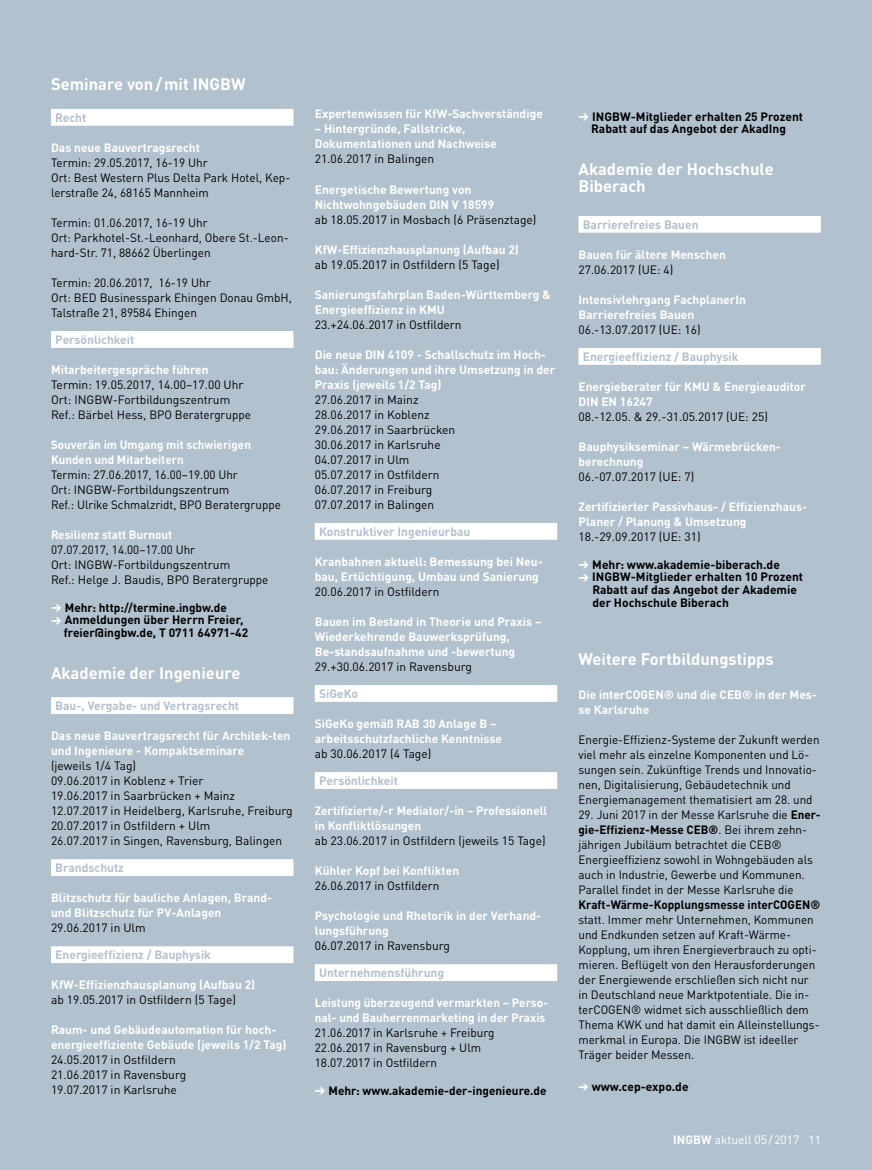
<style>
.page{position:relative;width:872px;height:1170px;background:#fff}
.page>*{position:absolute;margin:0;border:0;box-sizing:border-box;transform-origin:0 0}
.t1{font:700 16.5px/16.5px "DINOT";color:#fff}
.t2{font:12px/15px "DINOT";color:#000}
.t3{font:700 12px/15px "DINOT";color:#fff}
.t4{font:700 12px/12.6px "DINOT";color:#000}
.t5{font:700 12px "DINOT";color:#b2c1ce}
.t6{font:12px "DINOT";color:#fff}
.s1{color:#fff}
.s2{font-weight:700}
</style>
<div class="page">
<div style="left:0;top:0;width:872px;height:1169px;background:#b2c1ce"></div>
<div style="left:51px;top:109px;width:242px;height:17px;background:#fff"></div>
<div style="left:51px;top:331px;width:242px;height:17px;background:#fff"></div>
<div style="left:51px;top:697px;width:242px;height:17px;background:#fff"></div>
<div style="left:51px;top:859px;width:242px;height:17px;background:#fff"></div>
<div style="left:51px;top:946px;width:242px;height:17px;background:#fff"></div>
<div style="left:315px;top:523px;width:242px;height:16px;background:#fff"></div>
<div style="left:315px;top:685px;width:242px;height:16px;background:#fff"></div>
<div style="left:315px;top:772px;width:242px;height:16px;background:#fff"></div>
<div style="left:315px;top:964px;width:242px;height:16px;background:#fff"></div>
<div style="left:578px;top:216px;width:243px;height:17px;background:#fff"></div>
<div style="left:578px;top:348px;width:243px;height:17px;background:#fff"></div>
<h1 class="t1" style="left:51px;top:76px;width:196px">Seminare von/mit INGBW</h1>
<p class="t5" style="left:55px;top:109px;width:32px">Recht</p>
<p class="t3" style="left:51px;top:139px;width:150px">Das neue Bauvertragsrecht</p>
<p class="t2" style="left:51px;top:155px;width:241px">Termin: 29.05.2017, 16-19 Uhr<br>Ort: Best Western Plus Delta Park Hotel, Kep&shy;lerstraße 24, 68165 Mannheim</p>
<p class="t2" style="left:51px;top:215px;width:239px">Termin: 01.06.2017, 16-19 Uhr<br>Ort: Parkhotel-St.-Leonhard, Obere St.-Leon&shy;hard-Str. 71, 88662 Überlingen</p>
<p class="t2" style="left:51px;top:275px;width:242px">Termin: 20.06.2017, 16-19 Uhr<br>Ort: BED Businesspark Ehingen Donau GmbH,<br>Talstraße 21, 89584 Ehingen</p>
<p class="t5" style="left:55px;top:331px;width:80px">Persönlichkeit</p>
<p class="t3" style="left:51px;top:361px;width:159px">Mitarbeitergespräche führen</p>
<p class="t2" style="left:51px;top:377px;width:201px">Termin: 19.05.2017, 14.00–17.00 Uhr<br>Ort: INGBW-Fortbildungszentrum<br>Ref.: Bärbel Hess, BPO Beratergruppe</p>
<p class="t3" style="left:51px;top:436px;width:201px">Souverän im Umgang mit schwierigen<br>Kunden und Mitarbeitern</p>
<p class="t2" style="left:51px;top:467px;width:231px">Termin: 27.06.2017, 16.00–19.00 Uhr<br>Ort: INGBW-Fortbildungszentrum<br>Ref.: Ulrike Schmalzridt, BPO Beratergruppe</p>
<p class="t3" style="left:51px;top:526px;width:123px">Resilienz statt Burnout</p>
<p class="t2" style="left:51px;top:542px;width:219px">07.07.2017, 14.00–17.00 Uhr<br>Ort: INGBW-Fortbildungszentrum<br>Ref.: Helge J. Baudis, BPO Beratergruppe</p>
<p class="t4" style="left:51px;top:600px;width:177px"><span class="s1">➔</span> Mehr: http://termine.ingbw.de</p>
<p class="t4" style="left:64px;top:613px;width:186px;text-indent:-13px"><span class="s1">➔</span> Anmeldungen über Herrn Freier, freier@ingbw.de, T 0711 64971-42</p>
<h1 class="t1" style="left:51px;top:664px;width:191px">Akademie der Ingenieure</h1>
<p class="t5" style="left:55px;top:697px;width:185px">Bau-, Vergabe- und Vertragsrecht</p>
<p class="t3" style="left:51px;top:727px;width:241px">Das neue Bauvertragsrecht für Architek-ten und Ingenieure - Kompaktseminare</p>
<p class="t2" style="left:51px;top:757px;width:243px">(jeweils 1/4 Tag)<br>09.06.2017 in Koblenz + Trier<br>19.06.2017 in Saarbrücken + Mainz 12.07.2017 in Heidelberg, Karlsruhe, Freiburg 20.07.2017 in Ostfildern + Ulm<br>26.07.2017 in Singen, Ravensburg, Balingen</p>
<p class="t5" style="left:55px;top:859px;width:70px">Brandschutz</p>
<p class="t3" style="left:51px;top:889px;width:223px">Blitzschutz für bauliche Anlagen, Brand&shy;und Blitzschutz für PV-Anlagen</p>
<p class="t2" style="left:51px;top:919px;width:96px">29.06.2017 in Ulm</p>
<p class="t5" style="left:55px;top:946px;width:157px">Energieeffizienz / Bauphysik</p>
<p class="t3" style="left:51px;top:976px;width:206px">KfW-Effizienzhausplanung (Aufbau 2)</p>
<p class="t2" style="left:51px;top:991px;width:186px">ab 19.05.2017 in Ostfildern (5 Tage)</p>
<p class="t3" style="left:51px;top:1021px;width:237px">Raum- und Gebäudeautomation für hoch&shy;energieeffiziente Gebäude (jeweils 1/2 Tag)</p>
<p class="t2" style="left:51px;top:1051px;width:137px">24.05.2017 in Ostfildern<br>21.06.2017 in Ravensburg<br>19.07.2017 in Karlsruhe</p>
<p class="t3" style="left:315px;top:106px;width:230px">Expertenwissen für KfW-Sachverständige</p>
<p class="t3" style="left:315px;top:121px;width:184px">– Hintergründe, Fallstricke,<br>Dokumentationen und Nachweise</p>
<p class="t2" style="left:315px;top:151px;width:121px">21.06.2017 in Balingen</p>
<p class="t3" style="left:315px;top:181px;width:181px">Energetische Bewertung von<br>Nichtwohngebäuden DIN V 18599</p>
<p class="t2" style="left:315px;top:211px;width:223px">ab 18.05.2017 in Mosbach (6 Präsenztage)</p>
<p class="t3" style="left:315px;top:241px;width:206px">KfW-Effizienzhausplanung (Aufbau 2)</p>
<p class="t2" style="left:315px;top:256px;width:186px">ab 19.05.2017 in Ostfildern (5 Tage)</p>
<p class="t3" style="left:315px;top:286px;width:238px">Sanierungsfahrplan Baden-Württemberg &amp;<br>Energieeffizienz in KMU</p>
<p class="t2" style="left:315px;top:316px;width:148px">23.+24.06.2017 in Ostfildern</p>
<p class="t3" style="left:315px;top:346px;width:242px">Die neue DIN 4109 - Schallschutz im Hoch&shy;bau: Änderungen und ihre Umsetzung in der<br>Praxis (jeweils 1/2 Tag)</p>
<p class="t2" style="left:315px;top:391px;width:142px">27.06.2017 in Mainz<br>28.06.2017 in Koblenz<br>29.06.2017 in Saarbrücken<br>30.06.2017 in Karlsruhe<br>04.07.2017 in Ulm<br>05.07.2017 in Ostfildern<br>06.07.2017 in Freiburg<br>07.07.2017 in Balingen</p>
<p class="t5" style="left:319px;top:523px;width:153px">Konstruktiver Ingenieurbau</p>
<p class="t3" style="left:315px;top:553px;width:229px">Kranbahnen aktuell: Bemessung bei Neu&shy;bau, Ertüchtigung, Umbau und Sanierung</p>
<p class="t2" style="left:315px;top:583px;width:126px">20.06.2017 in Ostfildern</p>
<p class="t3" style="left:315px;top:613px;width:228px">Bauen im Bestand in Theorie und Praxis –<br>Wiederkehrende Bauwerksprüfung,<br>Be-standsaufnahme und -bewertung</p>
<p class="t2" style="left:315px;top:658px;width:159px">29.+30.06.2017 in Ravensburg</p>
<p class="t5" style="left:319px;top:685px;width:41px">SiGeKo</p>
<p class="t3" style="left:315px;top:715px;width:189px">SiGeKo gemäß RAB 30 Anlage B – arbeitsschutzfachliche Kenntnisse</p>
<p class="t2" style="left:315px;top:745px;width:118px">ab 30.06.2017 (4 Tage)</p>
<p class="t5" style="left:319px;top:772px;width:80px">Persönlichkeit</p>
<p class="t3" style="left:315px;top:802px;width:234px">Zertifizierte/-r Mediator/-in – Professionell in Konfliktlösungen</p>
<p class="t2" style="left:315px;top:832px;width:232px">ab 23.06.2017 in Ostfildern (jeweils 15 Tage)</p>
<p class="t3" style="left:315px;top:862px;width:146px">Kühler Kopf bei Konflikten</p>
<p class="t2" style="left:315px;top:877px;width:126px">26.06.2017 in Ostfildern</p>
<p class="t3" style="left:315px;top:907px;width:228px">Psychologie und Rhetorik in der Verhand&shy;lungsführung</p>
<p class="t2" style="left:315px;top:937px;width:137px">06.07.2017 in Ravensburg</p>
<p class="t5" style="left:319px;top:964px;width:127px">Unternehmensführung</p>
<p class="t3" style="left:315px;top:994px;width:235px">Leistung überzeugend vermarkten – Perso&shy;nal- und Bauherrenmarketing in der Praxis</p>
<p class="t2" style="left:315px;top:1024px;width:181px">21.06.2017 in Karlsruhe + Freiburg<br>22.06.2017 in Ravensburg + Ulm<br>18.07.2017 in Ostfildern</p>
<p class="t4" style="left:315px;top:1083px;width:233px"><span class="s1">➔</span> Mehr: www.akademie-der-ingenieure.de</p>
<p class="t4" style="left:578px;top:110px;width:226px;text-align:center"><span class="s1">➔</span> INGBW-Mitglieder erhalten 25 Prozent<br>Rabatt auf das Angebot der AkadIng</p>
<h1 class="t1" style="left:578px;top:160px;width:197px">Akademie der Hochschule<br>Biberach</h1>
<p class="t5" style="left:583px;top:216px;width:117px">Barrierefreies Bauen</p>
<p class="t3" style="left:578px;top:246px;width:149px">Bauen für ältere Menschen</p>
<p class="t2" style="left:578px;top:262px;width:96px">27.06.2017 (UE: 4)</p>
<p class="t3" style="left:578px;top:291px;width:169px">Intensivlehrgang FachplanerIn<br>Barrierefreies Bauen</p>
<p class="t2" style="left:578px;top:322px;width:124px">06.-13.07.2017 (UE: 16)</p>
<p class="t5" style="left:583px;top:348px;width:157px">Energieeffizienz / Bauphysik</p>
<p class="t3" style="left:578px;top:378px;width:229px">Energieberater für KMU &amp; Energieauditor<br>DIN EN 16247</p>
<p class="t2" style="left:578px;top:409px;width:191px">08.-12.05. &amp; 29.-31.05.2017 (UE: 25)</p>
<p class="t3" style="left:578px;top:438px;width:204px">Bauphysikseminar – Wärmebrücken&shy;berechnung</p>
<p class="t2" style="left:578px;top:469px;width:117px">06.-07.07.2017 (UE: 7)</p>
<p class="t3" style="left:578px;top:498px;width:230px">Zertifizierter Passivhaus- / Effizienzhaus-<br>Planer / Planung &amp; Umsetzung</p>
<p class="t2" style="left:578px;top:529px;width:124px">18.-29.09.2017 (UE: 31)</p>
<p class="t4" style="left:578px;top:557px;width:203px"><span class="s1">➔</span> Mehr: www.akademie-biberach.de</p>
<p class="t4" style="left:592px;top:570px;width:212px;text-indent:-14px"><span class="s1">➔</span> INGBW-Mitglieder erhalten 10 Prozent<br>Rabatt auf das Angebot der Akademie der Hochschule Biberach</p>
<h1 class="t1" style="left:578px;top:649px;width:197px">Weitere Fortbildungstipps</h1>
<p class="t3" style="left:578px;top:686px;width:240px">Die interCOGEN® und die CEB® in der Mes&shy;se Karlsruhe</p>
<p class="t2" style="left:578px;top:731px;width:243px">Energie-Effizienz-Systeme der Zukunft werden viel mehr als einzelne Komponenten und Lö&shy;sungen sein. Zukünftige Trends und Innovatio&shy;nen, Digitalisierung, Gebäudetechnik und Energiemanagement thematisiert am 28. und</p>
<p class="t2" style="left:578px;top:806px;width:244px">29. Juni 2017 in der Messe Karlsruhe die <span class="s2">Ener&shy;gie-Effizienz-Messe CEB®</span>. Bei ihrem zehn&shy;jährigen Jubiläum betrachtet die CEB® Energieeffizienz sowohl in Wohngebäuden als auch in Industrie, Gewerbe und Kommunen.<br>Parallel findet in der Messe Karlsruhe die</p>
<p class="t4" style="left:578px;top:897px;width:243px">Kraft-Wärme-Kopplungsmesse interCOGEN®</p>
<p class="t2" style="left:578px;top:911px;width:243px">statt. Immer mehr Unternehmen, Kommunen und Endkunden setzen auf Kraft-Wärme-Kopplung, um ihren Energieverbrauch zu opti&shy;mieren. Beflügelt von den Herausforderungen der Energiewende erschließen sich nicht nur in Deutschland neue Marktpotentiale. Die in&shy;terCOGEN® widmet sich ausschließlich dem Thema KWK und hat damit ein Alleinstellungs&shy;merkmal in Europa. Die INGBW ist ideeller Träger beider Messen.</p>
<p class="t4" style="left:578px;top:1079px;width:112px"><span class="s1">➔</span> www.cep-expo.de</p>
<p class="t6" style="left:673px;top:1131px;width:149px"><span class="s2">INGBW</span> aktuell 05/2017 11</p>
</div>
